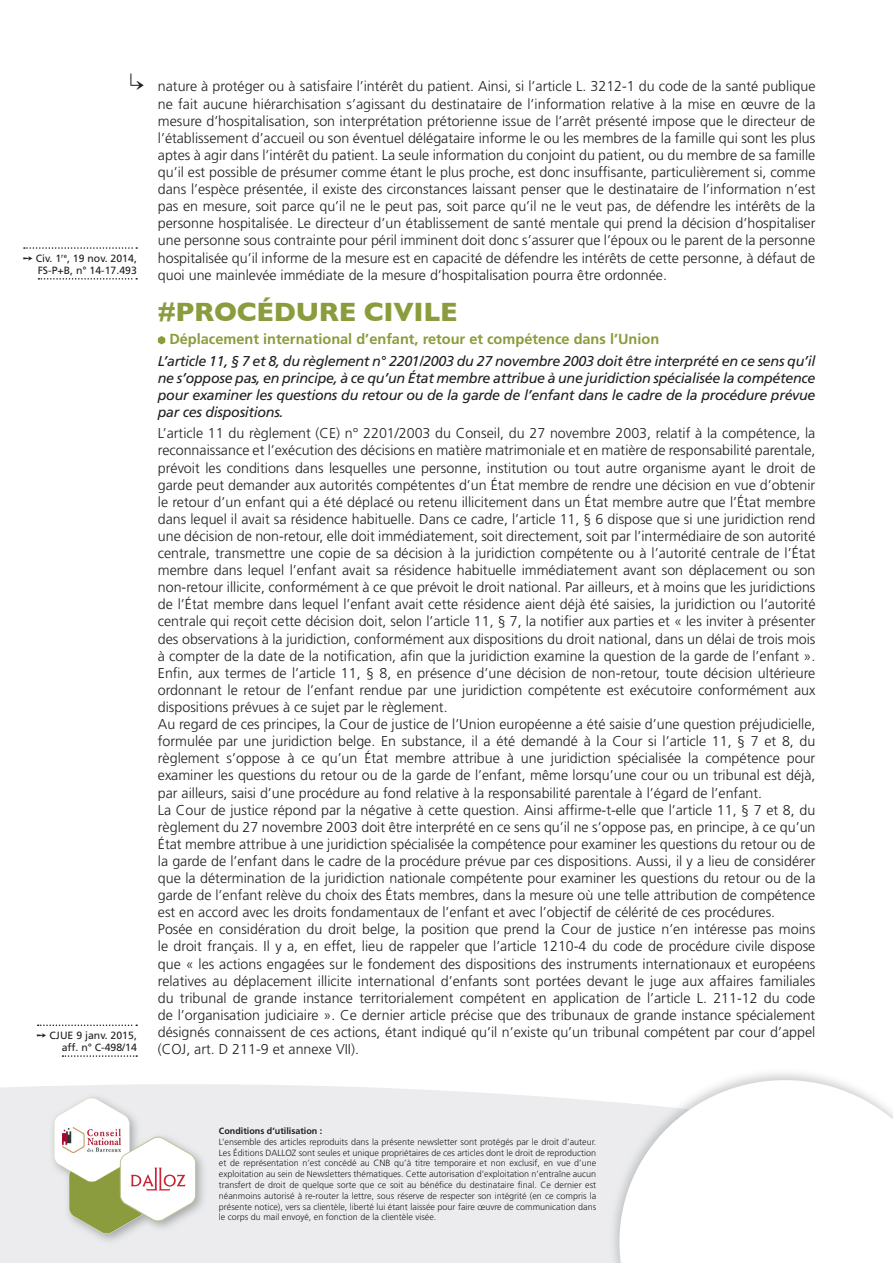
<style>
.page{position:relative;width:893px;height:1263px;background:#fff}
.page>*{position:absolute;margin:0;border:0;box-sizing:border-box;transform-origin:0 0}
.t1{font:700 27px "Gill Sans";letter-spacing:-.01em;color:#8a9c3d}
.t2{font:700 14.55px "Frutiger";color:#8a9c3d}
.t3{font:300 14.25px/17.1px "Frutiger";color:#231f20;text-align:justify}
.t4{font:italic 14.25px/17.1px "Frutiger";letter-spacing:-.02em;color:#231f20;text-align:justify}
.t5{font:10.5px/12.3px "Frutiger";color:#231f20;text-align:right}
.t6{font:300 9px/10.8px "Frutiger";color:#231f20;text-align:justify}
.t7{font:700 9px "Frutiger CE";color:#231f20}
</style>
<div class="page">
<div style="left:0;top:1084px;width:609px;height:179px;background:#ececee"></div>
<svg style="left:619px;top:1080px;width:274px;height:183px"></svg>
<img style="left:48px;top:1093px;width:159px;height:152px">
<svg style="left:54px;top:1097px;width:142px;height:137px"></svg>
<img style="left:63px;top:1127px;width:58px;height:25px">
<svg style="left:158px;top:336px;width:7px;height:8px"></svg>
<svg style="left:24px;top:247px;width:113px;height:2px"></svg>
<svg style="left:38px;top:278px;width:99px;height:2px"></svg>
<svg style="left:38px;top:1024px;width:99px;height:2px"></svg>
<svg style="left:62px;top:1055px;width:75px;height:2px"></svg>
<p class="t5" style="left:23px;top:252px;width:115px">➙ Civ. 1<sup>re</sup>, 19 nov. 2014,<br>FS-P+B, n° 14-17.493</p>
<p class="t5" style="left:37px;top:1029px;width:101px">➙ CJUE 9 janv. 2015, aff. n° C-498/14</p>
<p class="t3" style="left:158px;top:78px;width:659px">nature à protéger ou à satisfaire l’intérêt du patient. Ainsi, si l’article L. 3212-1 du code de la santé publique ne fait aucune hiérarchisation s’agissant du destinataire de l’information relative à la mise en œuvre de la mesure d’hospitalisation, son interprétation prétorienne issue de l’arrêt présenté impose que le directeur de l’établissement d’accueil ou son éventuel délégataire informe le ou les membres de la famille qui sont les plus aptes à agir dans l’intérêt du patient. La seule information du conjoint du patient, ou du membre de sa famille qu’il est possible de présumer comme étant le plus proche, est donc insuffisante, particulièrement si, comme dans l’espèce présentée, il existe des circonstances laissant penser que le destinataire de l’information n’est pas en mesure, soit parce qu’il ne le peut pas, soit parce qu’il ne le veut pas, de défendre les intérêts de la personne hospitalisée. Le directeur d’un établissement de santé mentale qui prend la décision d’hospitaliser une personne sous contrainte pour péril imminent doit donc s’assurer que l’époux ou le parent de la personne hospitalisée qu’il informe de la mesure est en capacité de défendre les intérêts de cette personne, à défaut de quoi une mainlevée immédiate de la mesure d’hospitalisation pourra être ordonnée.</p>
<h1 class="t1" style="left:158px;top:290px;width:301px">#PROCÉDURE CIVILE</h1>
<p class="t2" style="left:169px;top:331px;width:491px">Déplacement international d’enfant, retour et compétence dans l’Union</p>
<p class="t4" style="left:158px;top:352px;width:659px">L’article 11, § 7 et 8, du règlement n° 2201/2003 du 27 novembre 2003 doit être interprété en ce sens qu’il ne s’oppose pas, en principe, à ce qu’un État membre attribue à une juridiction spécialisée la compétence pour examiner les questions du retour ou de la garde de l’enfant dans le cadre de la procédure prévue par ces dispositions.</p>
<p class="t3" style="left:158px;top:425px;width:659px;text-align:left">L’article 11 du règlement (CE) n° 2201/2003 du Conseil, du 27 novembre 2003, relatif à la compétence, la reconnaissance et l’exécution des décisions en matière matrimoniale et en matière de responsabilité parentale, prévoit les conditions dans lesquelles une personne, institution ou tout autre organisme ayant le droit de garde peut demander aux autorités compétentes d’un État membre de rendre une décision en vue d’obtenir le retour d’un enfant qui a été déplacé ou retenu illicitement dans un État membre autre que l’État membre dans lequel il avait sa résidence habituelle. Dans ce cadre, l’article 11, § 6 dispose que si une juridiction rend une décision de non-retour, elle doit immédiatement, soit directement, soit par l’intermédiaire de son autorité centrale, transmettre une copie de sa décision à la juridiction compétente ou à l’autorité centrale de l’État membre dans lequel l’enfant avait sa résidence habituelle immédiatement avant son déplacement ou son non-retour illicite, conformément à ce que prévoit le droit national. Par ailleurs, et à moins que les juridictions de l’État membre dans lequel l’enfant avait cette résidence aient déjà été saisies, la juridiction ou l’autorité centrale qui reçoit cette décision doit, selon l’article 11, § 7, la notifier aux parties et « les inviter à présenter des observations à la juridiction, conformément aux dispositions du droit national, dans un délai de trois mois à compter de la date de la notification, afin que la juridiction examine la question de la garde de l’enfant ».<br>Enfin, aux termes de l’article 11, § 8, en présence d’une décision de non-retour, toute décision ultérieure ordonnant le retour de l’enfant rendue par une juridiction compétente est exécutoire conformément aux dispositions prévues à ce sujet par le règlement.<br>Au regard de ces principes, la Cour de justice de l’Union européenne a été saisie d’une question préjudicielle, formulée par une juridiction belge. En substance, il a été demandé à la Cour si l’article 11, § 7 et 8, du règlement s’oppose à ce qu’un État membre attribue à une juridiction spécialisée la compétence pour examiner les questions du retour ou de la garde de l’enfant, même lorsqu’une cour ou un tribunal est déjà, par ailleurs, saisi d’une procédure au fond relative à la responsabilité parentale à l’égard de l’enfant.<br>La Cour de justice répond par la négative à cette question. Ainsi affirme-t-elle que l’article 11, § 7 et 8, du règlement du 27 novembre 2003 doit être interprété en ce sens qu’il ne s’oppose pas, en principe, à ce qu’un État membre attribue à une juridiction spécialisée la compétence pour examiner les questions du retour ou de la garde de l’enfant dans le cadre de la procédure prévue par ces dispositions. Aussi, il y a lieu de considérer que la détermination de la juridiction nationale compétente pour examiner les questions du retour ou de la garde de l’enfant relève du choix des États membres, dans la mesure où une telle attribution de compétence est en accord avec les droits fondamentaux de l’enfant et avec l’objectif de célérité de ces procédures.<br>Posée en considération du droit belge, la position que prend la Cour de justice n’en intéresse pas moins le droit français. Il y a, en effet, lieu de rappeler que l’article 1210-4 du code de procédure civile dispose que « les actions engagées sur le fondement des dispositions des instruments internationaux et européens relatives au déplacement illicite international d’enfants sont portées devant le juge aux affaires familiales du tribunal de grande instance territorialement compétent en application de l’article L. 211-12 du code de l’organisation judiciaire ». Ce dernier article précise que des tribunaux de grande instance spécialement désignés connaissent de ces actions, étant indiqué qu’il n’existe qu’un tribunal compétent par cour d’appel (COJ, art. D 211-9 et annexe VII).</p>
<p class="t7" style="left:219px;top:1125px;width:105px">Conditions d’utilisation :</p>
<p class="t6" style="left:219px;top:1136px;width:379px">L’ensemble des articles reproduits dans la présente newsletter sont protégés par le droit d’auteur.<br>Les Éditions DALLOZ sont seules et unique propriétaires de ces articles dont le droit de reproduction et de représentation n’est concédé au CNB qu’à titre temporaire et non exclusif, en vue d’une exploitation au sein de Newsletters thématiques. Cette autorisation d’exploitation n’entraîne aucun transfert de droit de quelque sorte que ce soit au bénéfice du destinataire final. Ce dernier est néanmoins autorisé à re-router la lettre, sous réserve de respecter son intégrité (en ce compris la présente notice), vers sa clientèle, liberté lui étant laissée pour faire œuvre de communication dans le corps du mail envoyé, en fonction de la clientèle visée.</p>
</div>
